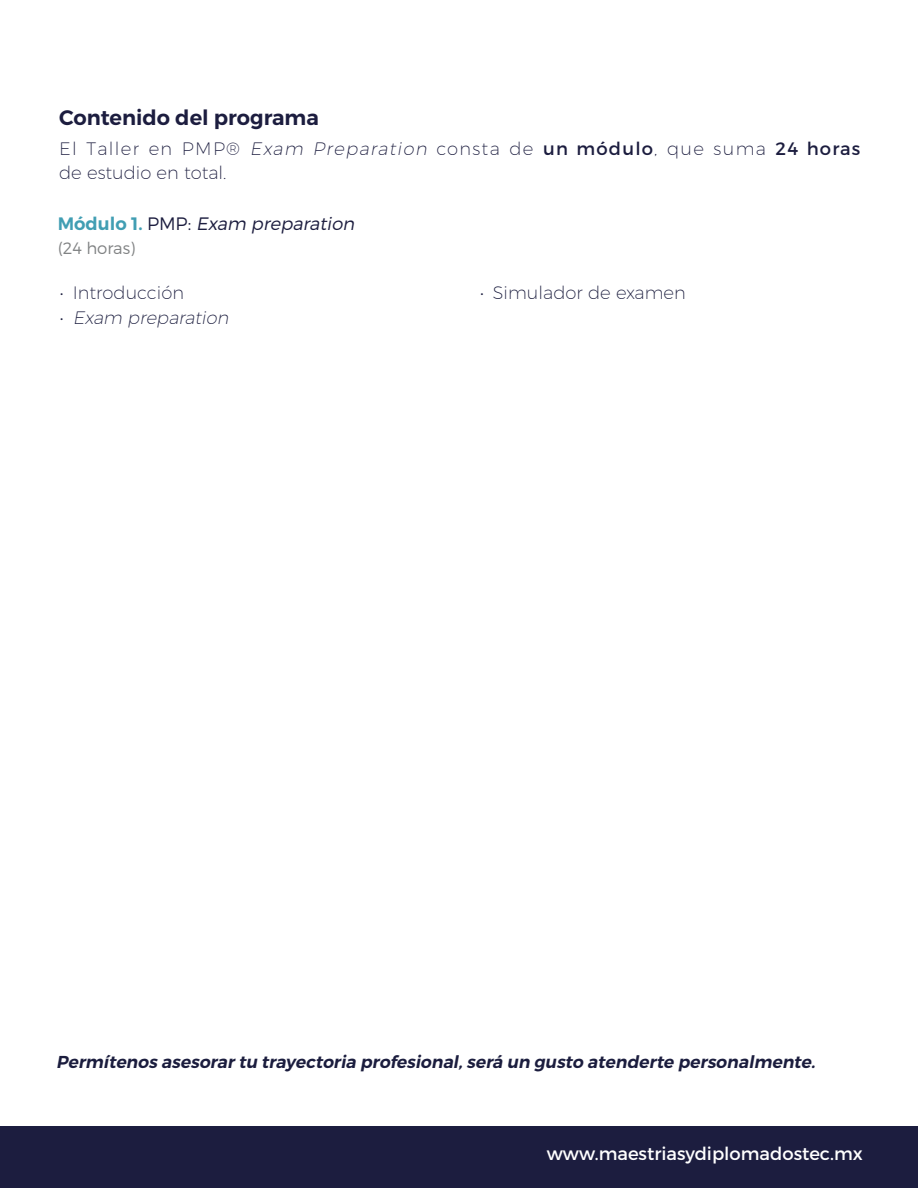
<style>
.page{position:relative;width:918px;height:1188px;background:#fff}
.page>*{position:absolute;margin:0;border:0;box-sizing:border-box;transform-origin:0 0}
.t1{font:600 21px "Montserrat";color:#1c1d3f}
.t2{font:200 18px/24px "Montserrat";letter-spacing:.075em;color:#1c1d3f}
.t3{font:200 18px "Montserrat";color:#1b1d3e}
.t4{font:18px "Montserrat";color:#fff}
.t5{font:italic 300 18px "Montserrat";color:#1c1d3f}
.t6{font:italic 200 18px "Montserrat";color:#1b1d3e}
.t7{font:italic 600 17.25px "Montserrat";color:#1b1d3e}
.t8{font:300 16.5px "Montserrat";color:#818384}
.s1{font-style:italic}
.s2{font-weight:400}
.s3{font-weight:600;font-style:normal;color:#419eb3}
.s4{font-style:normal}
</style>
<div class="page">
<div style="left:0;top:1126px;width:918px;height:62px;background:#1c1d3f"></div>
<p class="t1" style="left:59px;top:105px;width:261px">Contenido del programa</p>
<p class="t2" style="left:59px;top:137px;width:803px">El Taller en PMP® <span class="s1">Exam Preparation</span> consta de <span class="s2">un módulo</span>, que suma <span class="s2">24 horas </span>de estudio en total.</p>
<p class="t5" style="left:58px;top:212px;width:302px"><span class="s3">M ód u l o 1 .</span> <span class="s4">P M P:</span> Exam preparation</p>
<p class="t8" style="left:58px;top:238px;width:79px">(24 horas)</p>
<p class="t3" style="left:60px;top:281px;width:126px">• Introducción</p>
<p class="t6" style="left:60px;top:307px;width:174px"><span class="s4">•</span> Exam preparation</p>
<p class="t3" style="left:480px;top:281px;width:207px">• Simulador de examen</p>
<p class="t7" style="left:56px;top:1051px;width:764px">Permítenos asesorar tu trayectoria profesional,será un gusto atenderte personalmente.</p>
<p class="t4" style="left:547px;top:1143px;width:317px">www.maestriasydiplomadostec.mx</p>
</div>
